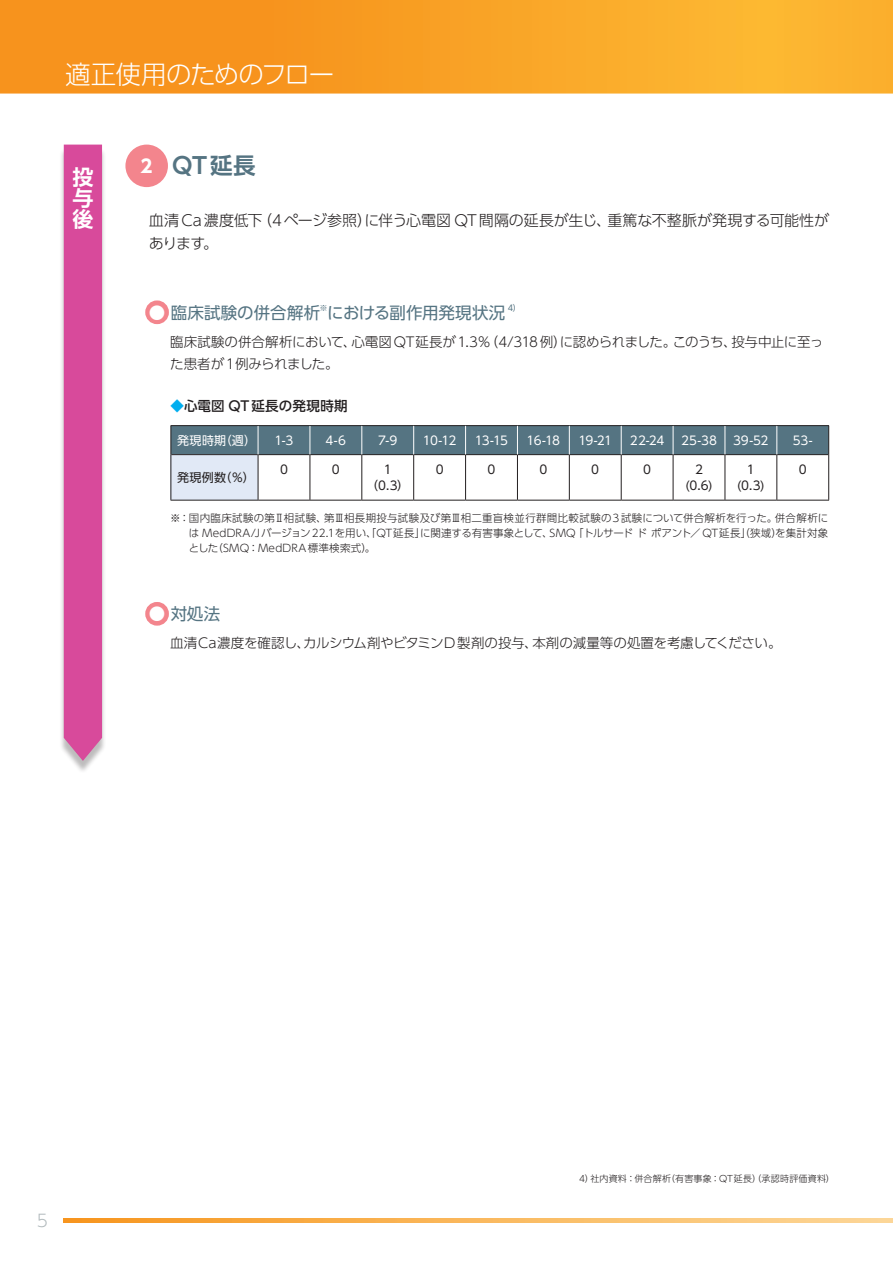
<style>
.page{position:relative;width:893px;height:1263px;background:#fff}
.page>*{position:absolute;margin:0;border:0;box-sizing:border-box;transform-origin:0 0}
.t1{font:300 25.5px "UD Shin Go Pro";letter-spacing:-.04em;color:#fff}
.t2{font:700 22.5px "UD Shin Go Pro De";color:#557482}
.t3{font:700 21px/21px "UD Shin Go Pro De";color:#fff;text-align:justify}
.t4{font:300 16.95px "UD Shin Go Pro";color:#b3bbbe}
.t5{font:16.5px "UD Shin Go Pro";letter-spacing:.005em;color:#557482}
.t6{font:300 15px/22.5px "UD Shin Go Pro";letter-spacing:-.01em;color:#231f20}
.t7{font:300 13.5px/22.5px "UD Shin Go Pro";letter-spacing:-.015em;color:#231f20}
.t8{font:500 13.5px "UD Shin Go Pro";letter-spacing:.02em;color:#231f20}
.t9{font:12px "UD Shin Go Pro";letter-spacing:-.035em;color:#fff}
.t10{font:12px/16.5px "UD Shin Go Pro";color:#231f20;text-align:center}
.t11{font:300 10.5px/15px "UD Shin Go Pro";letter-spacing:.015em;color:#231f20;text-align:justify}
.t12{font:300 9px "UD Shin Go Pro";letter-spacing:.025em;color:#231f20}
.s1{font-family:"UD Shin Go Pro";font-size:18px;color:#fff}
.s2{color:#f3858d}
.s3{color:#00aeef}
</style>
<div class="page">
<svg style="left:0;top:0;width:893px;height:94px;background:#f9a226"></svg>
<svg style="left:64px;top:1218px;width:829px;height:4px;background:#f9b75c"></svg>
<div style="left:59px;top:148px;width:48px;height:625px;background:#231f20;opacity:.3"></div>
<div style="left:64px;top:145px;width:38px;height:616px;background:#d84a9b"></div>
<div style="left:171px;top:455px;width:87px;height:45px;background:#e1e9f6"></div>
<hr style="left:171px;top:425px;width:87px;height:1px;background:#231f20">
<hr style="left:258px;top:425px;width:52px;height:1px;background:#231f20">
<hr style="left:310px;top:425px;width:52px;height:1px;background:#231f20">
<hr style="left:362px;top:425px;width:52px;height:1px;background:#231f20">
<hr style="left:414px;top:425px;width:52px;height:1px;background:#231f20">
<hr style="left:466px;top:425px;width:51px;height:1px;background:#231f20">
<hr style="left:517px;top:425px;width:52px;height:1px;background:#231f20">
<hr style="left:569px;top:425px;width:52px;height:1px;background:#231f20">
<hr style="left:621px;top:425px;width:52px;height:1px;background:#231f20">
<hr style="left:673px;top:425px;width:52px;height:1px;background:#231f20">
<hr style="left:725px;top:425px;width:52px;height:1px;background:#231f20">
<hr style="left:777px;top:425px;width:52px;height:1px;background:#231f20">
<hr style="left:171px;top:455px;width:1px;height:45px;background:#231f20">
<hr style="left:828px;top:455px;width:1px;height:45px;background:#231f20">
<hr style="left:171px;top:500px;width:87px;height:1px;background:#231f20">
<hr style="left:258px;top:500px;width:52px;height:1px;background:#231f20">
<hr style="left:310px;top:500px;width:52px;height:1px;background:#231f20">
<hr style="left:362px;top:500px;width:52px;height:1px;background:#231f20">
<hr style="left:414px;top:500px;width:52px;height:1px;background:#231f20">
<hr style="left:466px;top:500px;width:51px;height:1px;background:#231f20">
<hr style="left:517px;top:500px;width:52px;height:1px;background:#231f20">
<hr style="left:569px;top:500px;width:52px;height:1px;background:#231f20">
<hr style="left:621px;top:500px;width:52px;height:1px;background:#231f20">
<hr style="left:673px;top:500px;width:52px;height:1px;background:#231f20">
<hr style="left:725px;top:500px;width:52px;height:1px;background:#231f20">
<hr style="left:777px;top:500px;width:52px;height:1px;background:#231f20">
<hr style="left:258px;top:455px;width:1px;height:45px;background:#231f20">
<hr style="left:310px;top:455px;width:1px;height:45px;background:#231f20">
<hr style="left:362px;top:455px;width:1px;height:45px;background:#231f20">
<hr style="left:413px;top:455px;width:1px;height:45px;background:#231f20">
<hr style="left:465px;top:455px;width:1px;height:45px;background:#231f20">
<hr style="left:517px;top:455px;width:1px;height:45px;background:#231f20">
<hr style="left:569px;top:455px;width:1px;height:45px;background:#231f20">
<hr style="left:621px;top:455px;width:1px;height:45px;background:#231f20">
<hr style="left:673px;top:455px;width:1px;height:45px;background:#231f20">
<hr style="left:725px;top:455px;width:1px;height:45px;background:#231f20">
<hr style="left:777px;top:455px;width:1px;height:45px;background:#231f20">
<svg style="left:171px;top:426px;width:658px;height:29px;background:#577481"></svg>
<div style="left:125px;top:145px;width:43px;height:42px;background:#f3858d;border-radius:50%"></div>
<h1 class="t1" style="left:65px;top:53px;width:271px">適正使用のためのフロー</h1>
<h3 class="t3" style="left:72px;top:165px;width:22px">投与後</h3>
<h2 class="t2" style="left:141px;top:147px;width:116px"><span class="s1">2</span> QT延長</h2>
<h3 class="t6" style="left:149px;top:209px;width:682px">血清 Ca濃度低下（4ページ参照）に伴う心電図 QT間隔の延長が生じ、重篤な不整脈が発現する可能性があります。</h3>
<h3 class="t5" style="left:149px;top:299px;width:374px"><span class="s2">●</span> 臨床試験の併合解析<sup>※</sup>における副作用発現状況 <sup>4）</sup></h3>
<p class="t7" style="left:170px;top:330px;width:655px">臨床試験の併合解析において、心電図 QT延長が1.3％（4/318例）に認められました。このうち、投与中止に至った患者が1例みられました。</p>
<p class="t8" style="left:171px;top:395px;width:179px"><span class="s3">◆</span>心電図 QT延長の発現時期</p>
<p class="t9" style="left:177px;top:430px;width:80px">発現時期（週）</p>
<p class="t9" style="left:275px;top:430px;width:20px">1-3</p>
<p class="t9" style="left:326px;top:430px;width:22px">4-6</p>
<p class="t9" style="left:378px;top:430px;width:20px">7-9</p>
<p class="t9" style="left:423px;top:430px;width:35px">10-12</p>
<p class="t9" style="left:475px;top:430px;width:35px">13-15</p>
<p class="t9" style="left:527px;top:430px;width:35px">16-18</p>
<p class="t9" style="left:578px;top:430px;width:35px">19-21</p>
<p class="t9" style="left:630px;top:430px;width:36px">22-24</p>
<p class="t9" style="left:681px;top:430px;width:37px">25-38</p>
<p class="t9" style="left:733px;top:430px;width:37px">39-52</p>
<p class="t9" style="left:793px;top:430px;width:21px">53-</p>
<p class="t10" style="left:177px;top:469px;width:79px">発現例数（％）</p>
<p class="t10" style="left:280px;top:460px;width:9px">0</p>
<p class="t10" style="left:332px;top:460px;width:9px">0</p>
<p class="t10" style="left:366px;top:460px;width:44px">1<br>（0.3）</p>
<p class="t10" style="left:436px;top:460px;width:9px">0</p>
<p class="t10" style="left:488px;top:460px;width:9px">0</p>
<p class="t10" style="left:539px;top:460px;width:9px">0</p>
<p class="t10" style="left:591px;top:460px;width:9px">0</p>
<p class="t10" style="left:643px;top:460px;width:9px">0</p>
<p class="t10" style="left:685px;top:460px;width:29px">2 (0.6)</p>
<p class="t10" style="left:737px;top:460px;width:29px">1 (0.3)</p>
<p class="t10" style="left:799px;top:460px;width:9px">0</p>
<p class="t11" style="left:189px;top:510px;width:641px;text-indent:-19px">※：国内臨床試験の第Ⅱ相試験、第Ⅲ相長期投与試験及び第Ⅲ相二重盲検並行群間比較試験の3試験について併合解析を行った。併合解析には MedDRA/Jバージョン22.1を用い、「QT延長」に関連する有害事象として、SMQ「トルサード ド ポアント／ QT延長」（狭域）を集計対象とした（SMQ：MedDRA標準検索式）。</p>
<h3 class="t5" style="left:149px;top:600px;width:73px"><span class="s2">●</span> 対処法</h3>
<p class="t7" style="left:170px;top:632px;width:613px">血清Ca濃度を確認し、カルシウム剤やビタミンD 製剤の投与、本剤の減量等の処置を考慮してください。</p>
<h3 class="t4" style="left:37px;top:1207px;width:13px">5</h3>
<p class="t12" style="left:579px;top:1171px;width:257px">4）社内資料：併合解析（有害事象：QT延長）（承認時評価資料）</p>
</div>
